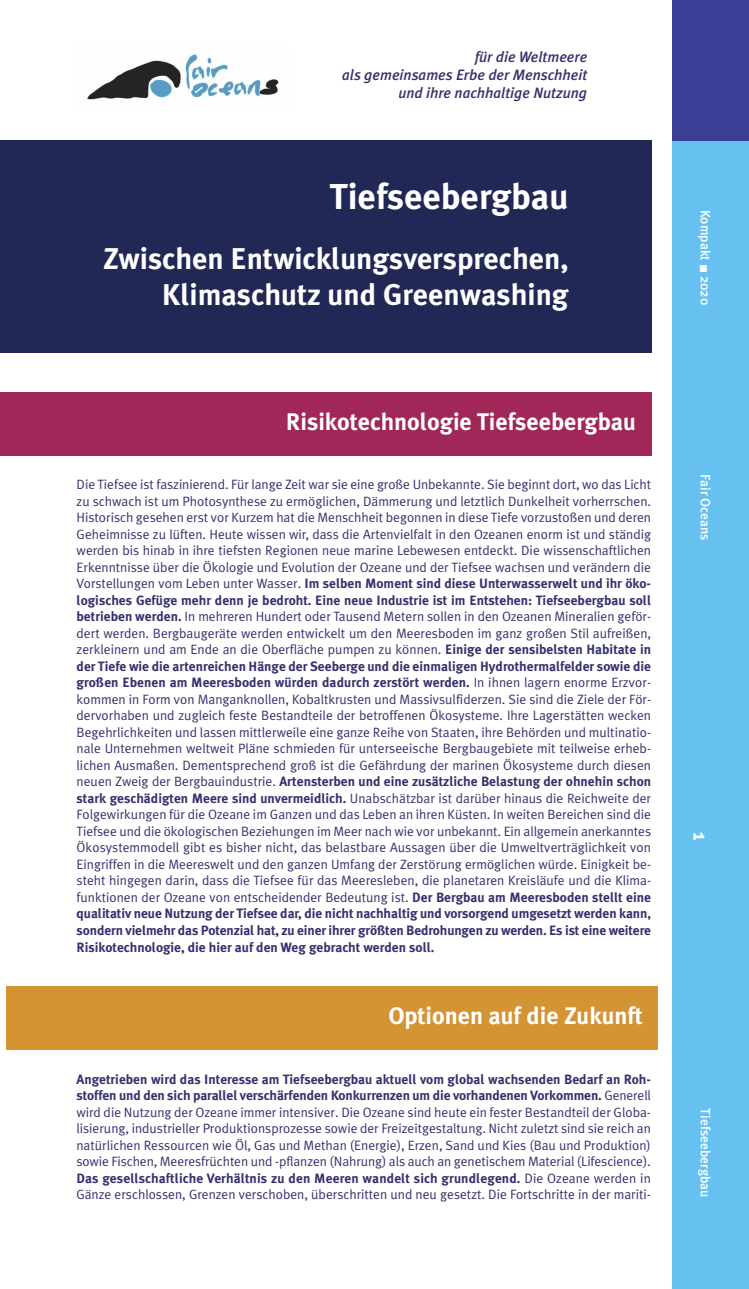
<style>
.page{position:relative;width:749px;height:1289px;background:#fff}
.page>*{position:absolute;margin:0;border:0;box-sizing:border-box;transform-origin:0 0}
.t1{font:700 36px "Meta Plus";color:#fff}
.t2{font:700 30px/36px "Meta Plus";color:#fff;text-align:right}
.t3{font:700 24px "Meta Plus";color:#fff}
.t4{font:700 21px "Meta Plus";color:#fff}
.t5{font:italic 500 15px/18px "Meta Plus";color:#34326e;text-align:right}
.t6{font:13.5px/16.5px "Meta Plus Normal";color:#34326e;text-align:justify}
.t7{font:700 13.5px/16.5px "Meta Plus";color:#34326e}
.t8{font:500 13.5px "Meta Plus";color:#fff}
.s1{font-family:"Meta Plus Normal";font-weight:400}
.s2{font-family:"Meta Plus";font-weight:700}
</style>
<div class="page">
<div style="left:672px;top:0;width:76px;height:1288px;background:#66c0f0"></div>
<div style="left:0;top:140px;width:651px;height:213px;background:#222855"></div>
<img style="left:87px;top:54px;width:192px;height:46px">
<div style="left:672px;top:0;width:76px;height:140px;background:#393f94"></div>
<div style="left:0;top:392px;width:651px;height:63px;background:#a02757"></div>
<div style="left:7px;top:985px;width:650px;height:64px;background:#d49433"></div>
<p class="t5" style="left:342px;top:48px;width:246px">für die Weltmeere<br>als gemeinsames Erbe der Menschheit und ihre nachhaltige Nutzung</p>
<h1 class="t1" style="left:329px;top:175px;width:240px">Tiefseebergbau</h1>
<h2 class="t2" style="left:103px;top:240px;width:466px">Zwischen Entwicklungsversprechen,<br>Klimaschutz und Greenwashing</h2>
<h3 class="t3" style="left:286px;top:408px;width:351px">Risikotechnologie Tiefseebergbau</h3>
<p class="t6" style="left:77px;top:476px;width:576px">Die Tiefsee ist faszinierend. Für lange Zeit war sie eine große Unbekannte. Sie beginnt dort, wo das Licht zu schwach ist um Photosynthese zu ermöglichen, Dämmerung und letztlich Dunkelheit vorherrschen.<br>Historisch gesehen erst vor Kurzem hat die Menschheit begonnen in diese Tiefe vorzustoßen und deren Geheimnisse zu lüften. Heute wissen wir, dass die Artenvielfalt in den Ozeanen enorm ist und ständig werden bis hinab in ihre tiefsten Regionen neue marine Lebewesen entdeckt. Die wissenschaftlichen Erkenntnisse über die Ökologie und Evolution der Ozeane und der Tiefsee wachsen und verändern die</p>
<p class="t7" style="left:77px;top:575px;width:576px"><span class="s1">Vorstellungen vom Leben unter Wasser.</span> Im selben Moment sind diese Unterwasserwelt und ihr öko&shy;logisches Gefüge mehr denn je bedroht. Eine neue Industrie ist im Entstehen: Tiefseebergbau soll</p>
<p class="t6" style="left:77px;top:608px;width:576px"><span class="s2">betrieben werden.</span> In mehreren Hundert oder Tausend Metern sollen in den Ozeanen Mineralien geför&shy;dert werden. Bergbaugeräte werden entwickelt um den Meeresboden im ganz großen Stil aufreißen, zerkleinern und am Ende an die Oberfläche pumpen zu können. <span class="s2">Einige der sensibelsten Habitate in</span></p>
<p class="t7" style="left:77px;top:658px;width:576px">der Tiefe wie die artenreichen Hänge der Seeberge und die einmaligen Hydrothermalfelder sowie die großen Ebenen am Meeresboden würden dadurch zerstört werden. <span class="s1">In ihnen lagern enorme Erzvor-</span></p>
<p class="t6" style="left:77px;top:691px;width:576px">kommen in Form von Manganknollen, Kobaltkrusten und Massivsulfiderzen. Sie sind die Ziele der För&shy;dervorhaben und zugleich feste Bestandteile der betroffenen Ökosysteme. Ihre Lagerstätten wecken Begehrlichkeiten und lassen mittlerweile eine ganze Reihe von Staaten, ihre Behörden und multinatio&shy;nale Unternehmen weltweit Pläne schmieden für unterseeische Bergbaugebiete mit teilweise erheb&shy;lichen Ausmaßen. Dementsprechend groß ist die Gefährdung der marinen Ökosysteme durch diesen</p>
<p class="t7" style="left:77px;top:773px;width:576px"><span class="s1">neuen Zweig der Bergbauindustrie.</span> Artensterben und eine zusätzliche Belastung der ohnehin schon</p>
<p class="t6" style="left:77px;top:790px;width:576px"><span class="s2">stark geschädigten Meere sind unvermeidlich.</span> Unabschätzbar ist darüber hinaus die Reichweite der Folgewirkungen für die Ozeane im Ganzen und das Leben an ihren Küsten. In weiten Bereichen sind die Tiefsee und die ökologischen Beziehungen im Meer nach wie vor unbekannt. Ein allgemein anerkanntes Ökosystemmodell gibt es bisher nicht, das belastbare Aussagen über die Umweltverträglichkeit von Eingriffen in die Meereswelt und den ganzen Umfang der Zerstörung ermöglichen würde. Einigkeit be&shy;steht hingegen darin, dass die Tiefsee für das Meeresleben, die planetaren Kreisläufe und die Klima&shy;funktionen der Ozeane von entscheidender Bedeutung ist. <span class="s2">Der Bergbau am Meeresboden stellt eine</span></p>
<p class="t7" style="left:76px;top:905px;width:576px;text-align:justify">qualitativ neue Nutzung der Tiefsee dar, die nicht nachhaltig und vorsorgend umgesetzt werden kann, sondern vielmehr das Potenzial hat, zu einer ihrer größten Bedrohungen zu werden. Es ist eine weitere Risikotechnologie, die hier auf den Weg gebracht werden soll.</p>
<h3 class="t3" style="left:388px;top:1001px;width:256px">Optionen auf die Zukunft</h3>
<p class="t7" style="left:76px;top:1070px;width:576px">Angetrieben wird das Interesse am Tiefseebergbau aktuell vom global wachsenden Bedarf an Roh&shy;stoffen und den sich parallel verschärfenden Konkurrenzen um die vorhandenen Vorkommen. <span class="s1">Generell</span></p>
<p class="t6" style="left:76px;top:1103px;width:576px">wird die Nutzung der Ozeane immer intensiver. Die Ozeane sind heute ein fester Bestandteil der Globa&shy;lisierung, industrieller Produktionsprozesse sowie der Freizeitgestaltung. Nicht zuletzt sind sie reich an natürlichen Ressourcen wie Öl, Gas und Methan (Energie), Erzen, Sand und Kies (Bau und Produktion) sowie Fischen, Meeresfrüchten und -pflanzen (Nahrung) als auch an genetischem Material (Lifescience).</p>
<p class="t7" style="left:76px;top:1169px;width:575px">Das gesellschaftliche Verhältnis zu den Meeren wandelt sich grundlegend. <span class="s1">Die Ozeane werden in</span></p>
<p class="t6" style="left:76px;top:1186px;width:576px">Gänze erschlossen, Grenzen verschoben, überschritten und neu gesetzt. Die Fortschritte in der mariti-</p>
<p class="t8" style="left:713px;top:210px;width:97px;rotate:90deg">Kompakt ■ 2020</p>
<p class="t8" style="left:713px;top:474px;width:68px;rotate:90deg">Fair Oceans</p>
<h3 class="t4" style="left:712px;top:831px;width:10px;rotate:90deg">1</h3>
<p class="t8" style="left:713px;top:1108px;width:90px;rotate:90deg">Tiefseebergbau</p>
</div>
